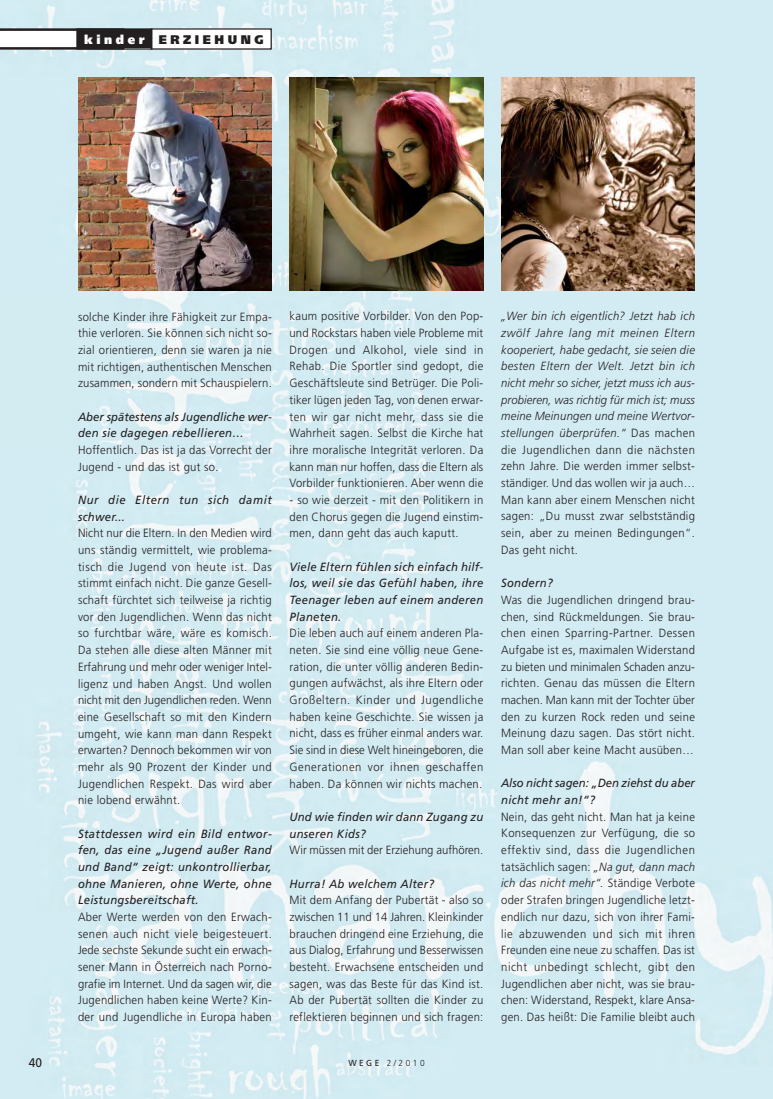
<style>
.page{position:relative;width:773px;height:1099px;background:#fff}
.page>*{position:absolute;margin:0;border:0;box-sizing:border-box;transform-origin:0 0}
.t1{font:900 12.5px "Frutiger";letter-spacing:.3em;color:#231f20;scale:.95 1}
.t2{font:12.5px "Frutiger";color:#231f20;scale:.95 1}
.t3{font:300 11.88px/16.6px "Frutiger";letter-spacing:.025em;color:#231f20;text-align:justify;scale:.95 1}
.t4{font:italic 300 11.88px/16.6px "Frutiger";letter-spacing:.02em;color:#231f20;text-align:justify;scale:.95 1}
.t5{font:italic 11.88px/16.6px "Frutiger";letter-spacing:.025em;color:#231f20;text-align:justify;scale:.95 1}
.t6{font:italic 11.88px/16.6px "Frutiger";letter-spacing:.005em;color:#231f20;scale:.95 1}
.t7{font:italic 11.88px/16.6px "Frutiger";letter-spacing:-.005em;color:#231f20;scale:.95 1}
.t8{font:italic 11.88px/16.6px "Frutiger";letter-spacing:.05em;color:#231f20;scale:.95 1}
.t9{font:300 11.88px "Frutiger";color:#231f20;scale:.95 1}
.t10{font:300 8.75px "Frutiger";color:#231f20;scale:.95 1}
.s1{color:#fff}
.s2{font-weight:400}
.s3{font-style:normal}
.s4{font-style:italic}
</style>
<div class="page">
<img style="left:0;top:0;width:772px;height:1098px">
<svg style="left:0;top:28px;width:76px;height:22px"></svg>
<div style="left:151px;top:29px;width:120px;height:20px;background:#fff"></div>
<div style="left:78px;top:30px;width:73px;height:18px;background:#231f20"></div>
<div style="left:76px;top:28px;width:76px;height:22px;border:1px solid #231f20"></div>
<img style="left:78px;top:78px;width:194px;height:213px">
<img style="left:289px;top:78px;width:194px;height:213px">
<img style="left:501px;top:78px;width:193px;height:213px">
<p class="t1" style="left:84px;top:34px;width:191px"><span class="s1">kinder</span> ERZIEHUNG</p>
<p class="t3" style="left:78px;top:309px;width:205px">solche Kinder ihre Fähigkeit zur Empa&shy;thie verloren. Sie können sich nicht so&shy;zial orientieren, denn sie waren ja nie mit richtigen, authentischen Menschen zusammen, sondern mit Schauspielern.</p>
<p class="t6" style="left:78px;top:409px;width:205px">Aber spätestens als Jugendliche wer&shy;den sie dagegen rebellieren…</p>
<p class="t3" style="left:78px;top:442px;width:205px">Hoffentlich. Das ist ja das Vorrecht der<br>Jugend - und das ist gut so.</p>
<p class="t8" style="left:78px;top:492px;width:205px">Nur die Eltern tun sich damit schwer...</p>
<p class="t3" style="left:78px;top:526px;width:205px">Nicht nur die Eltern. In den Medien wird uns ständig vermittelt, wie problema&shy;tisch die Jugend von heute ist. Das stimmt einfach nicht. Die ganze Gesell&shy;schaft fürchtet sich teilweise ja richtig vor den Jugendlichen. Wenn das nicht so furchtbar wäre, wäre es komisch.<br>Da stehen alle diese alten Männer mit Erfahrung und mehr oder weniger Intel&shy;ligenz und haben Angst. Und wollen nicht mit den Jugendlichen reden. Wenn eine Gesellschaft so mit den Kindern umgeht, wie kann man dann Respekt erwarten? Dennoch bekommen wir von mehr als 90 Prozent der Kinder und Jugendlichen Respekt. Das wird aber nie lobend erwähnt.</p>
<p class="t5" style="left:78px;top:826px;width:205px">Stattdessen wird ein Bild entwor&shy;fen, das eine „Jugend außer Rand und Band“ zeigt: unkontrollierbar, ohne Manieren, ohne Werte, ohne Leistungsbereitschaft.</p>
<p class="t3" style="left:78px;top:909px;width:205px">Aber Werte werden von den Erwach&shy;senen auch nicht viele beigesteuert.<br>Jede sechste Sekunde sucht ein erwach&shy;sener Mann in Österreich nach Porno&shy;grafie im Internet. Und da sagen wir, die Jugendlichen haben keine Werte? Kin&shy;der und Jugendliche in Europa haben</p>
<p class="t3" style="left:289px;top:309px;width:205px">kaum positive Vorbilder. Von den Pop&shy;und Rockstars haben viele Probleme mit Drogen und Alkohol, viele sind in Rehab. Die Sportler sind gedopt, die Geschäftsleute sind Betrüger. Die Poli&shy;tiker lügen jeden Tag, von denen erwar&shy;ten wir gar nicht mehr, dass sie die Wahrheit sagen. Selbst die Kirche hat ihre moralische Integrität verloren. Da kann man nur hoffen, dass die Eltern als Vorbilder funktionieren. Aber wenn die</p>
<p class="t3" style="left:289px;top:492px;width:205px">- so wie derzeit - mit den Politikern in den Chorus gegen die Jugend einstim&shy;men, dann geht das auch kaputt.</p>
<p class="t5" style="left:289px;top:559px;width:205px">Viele Eltern fühlen sich einfach hilf&shy;los, weil sie das Gefühl haben, ihre Teenager leben auf einem anderen Planeten.</p>
<p class="t3" style="left:289px;top:626px;width:205px">Die leben auch auf einem anderen Pla&shy;neten. Sie sind eine völlig neue Gene&shy;ration, die unter völlig anderen Bedin&shy;gungen aufwächst, als ihre Eltern oder Großeltern. Kinder und Jugendliche haben keine Geschichte. Sie wissen ja nicht, dass es früher einmal anders war.<br>Sie sind in diese Welt hineingeboren, die Generationen vor ihnen geschaffen haben. Da können wir nichts machen.</p>
<p class="t5" style="left:289px;top:809px;width:205px">Und wie finden wir dann Zugang zu unseren Kids?</p>
<p class="t9" style="left:289px;top:845px;width:205px">Wir müssen mit der Erziehung aufhören.</p>
<p class="t5" style="left:289px;top:876px;width:153px">Hurra! Ab welchem Alter?</p>
<p class="t3" style="left:289px;top:892px;width:205px">Mit dem Anfang der Pubertät - also so zwischen 11 und 14 Jahren. Kleinkinder brauchen dringend eine Erziehung, die aus Dialog, Erfahrung und Besserwissen besteht. Erwachsene entscheiden und sagen, was das Beste für das Kind ist.<br>Ab der Pubertät sollten die Kinder zu reflektieren beginnen und sich fragen:</p>
<p class="t2" style="left:29px;top:1057px;width:16px">40</p>
<p class="t10" style="left:348px;top:1059px;width:82px"><span class="s2">WEGE</span> 2/2010</p>
<p class="t4" style="left:501px;top:309px;width:205px">„Wer bin ich eigentlich? Jetzt hab ich zwölf Jahre lang mit meinen Eltern kooperiert, habe gedacht, sie seien die besten Eltern der Welt. Jetzt bin ich nicht mehr so sicher, jetzt muss ich aus&shy;probieren, was richtig für mich ist; muss meine Meinungen und meine Wertvor&shy;stellungen überprüfen.“ <span class="s3">Das machen die Jugendlichen dann die nächsten zehn Jahre. Die werden immer selbst&shy;ständiger. Und das wollen wir ja auch… Man kann aber einem Menschen nicht sagen: „Du musst zwar selbstständig sein, aber zu meinen Bedingungen“.<br>Das geht nicht.</span></p>
<p class="t5" style="left:501px;top:575px;width:56px">Sondern?</p>
<p class="t3" style="left:501px;top:592px;width:205px">Was die Jugendlichen dringend brau&shy;chen, sind Rückmeldungen. Sie brau&shy;chen einen Sparring-Partner. Dessen Aufgabe ist es, maximalen Widerstand zu bieten und minimalen Schaden anzu&shy;richten. Genau das müssen die Eltern machen. Man kann mit der Tochter über den zu kurzen Rock reden und seine Meinung dazu sagen. Das stört nicht.<br>Man soll aber keine Macht ausüben…</p>
<p class="t7" style="left:501px;top:775px;width:205px">Also nicht sagen: „Den ziehst du aber nicht mehr an!“?</p>
<p class="t3" style="left:501px;top:809px;width:205px">Nein, das geht nicht. Man hat ja keine Konsequenzen zur Verfügung, die so effektiv sind, dass die Jugendlichen tatsächlich sagen: <span class="s4">„Na gut, dann mach ich das nicht mehr“.</span> Ständige Verbote oder Strafen bringen Jugendliche letzt&shy;endlich nur dazu, sich von ihrer Fami&shy;lie abzuwenden und sich mit ihren Freunden eine neue zu schaffen. Das ist nicht unbedingt schlecht, gibt den Jugendlichen aber nicht, was sie brau&shy;chen: Widerstand, Respekt, klare Ansa&shy;gen. Das heißt: Die Familie bleibt auch</p>
</div>
